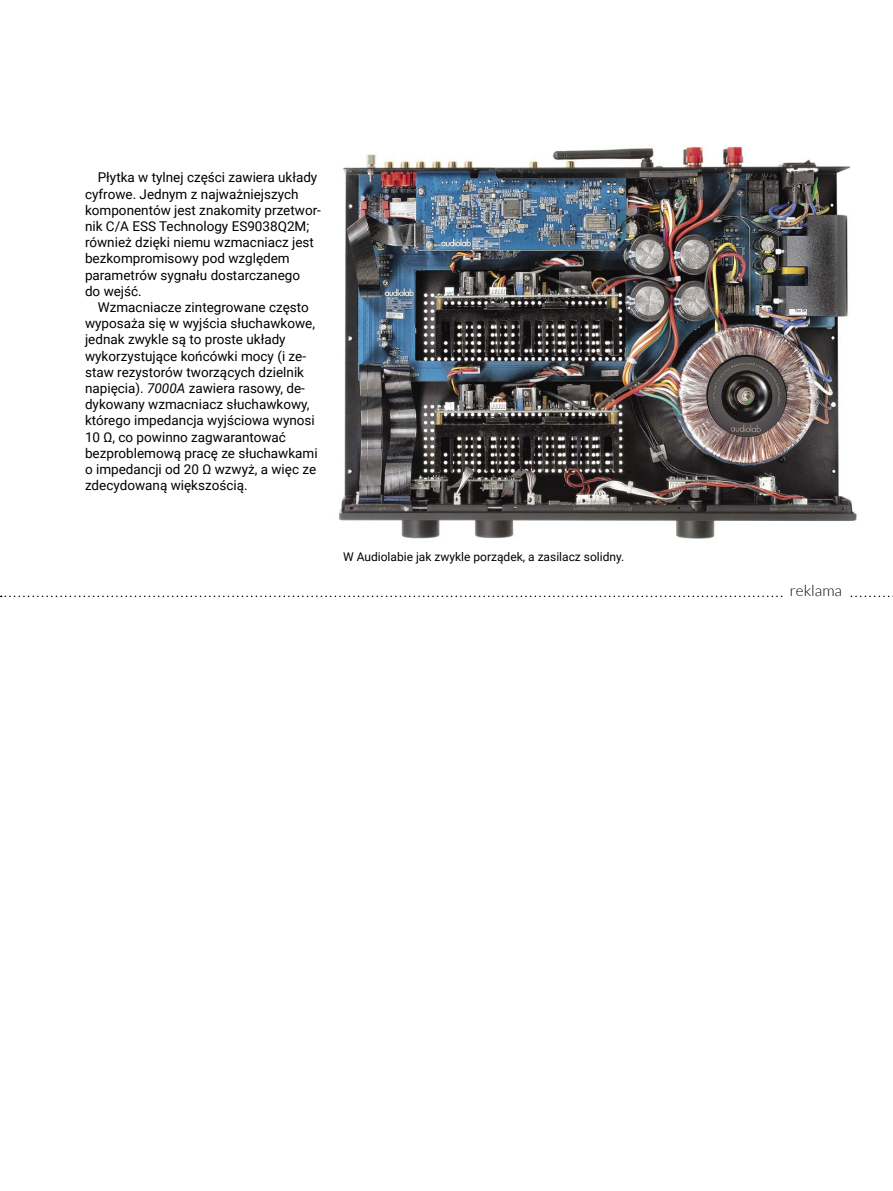
<style>
.page{position:relative;width:893px;height:1191px;background:#fff}
.page>*{position:absolute;margin:0;border:0;box-sizing:border-box;transform-origin:0 0}
.t1{font:300 15.3px "Lato";color:#000}
.t2{font:13.5px/16.2px "Roboto";color:#000}
.t3{font:12px "Roboto";color:#000}
.s1{font-style:italic}
</style>
<div class="page">
<img style="left:339px;top:146px;width:518px;height:393px">
<svg style="left:1px;top:595px;width:892px;height:2px"></svg>
<div style="left:783px;top:583px;width:65px;height:24px;background:#fff"></div>
<p class="t2" style="left:85px;top:169px;width:237px;text-indent:13px">Płytka w tylnej części zawiera układy cyfrowe. Jednym z najważniejszych komponentów jest znakomity przetwor&shy;nik C/A ESS Technology ES9038Q2M; również dzięki niemu wzmacniacz jest bezkompromisowy pod względem parametrów sygnału dostarczanego<br>do wejść.</p>
<p class="t2" style="left:85px;top:299px;width:234px;text-indent:13px">Wzmacniacze zintegrowane często wyposaża się w wyjścia słuchawkowe, jednak zwykle są to proste układy wykorzystujące końcówki mocy (i ze&shy;staw rezystorów tworzących dzielnik napięcia). <span class="s1">7000A</span> zawiera rasowy, de&shy;dykowany wzmacniacz słuchawkowy, którego impedancja wyjściowa wynosi 10 Ω, co powinno zagwarantować bezproblemową pracę ze słuchawkami o impedancji od 20 Ω wzwyż, a więc ze zdecydowaną większością.</p>
<p class="t3" style="left:343px;top:548px;width:283px">W Audiolabie jak zwykle porządek, a zasilacz solidny.</p>
<p class="t1" style="left:790px;top:583px;width:54px">reklama</p>
</div>
